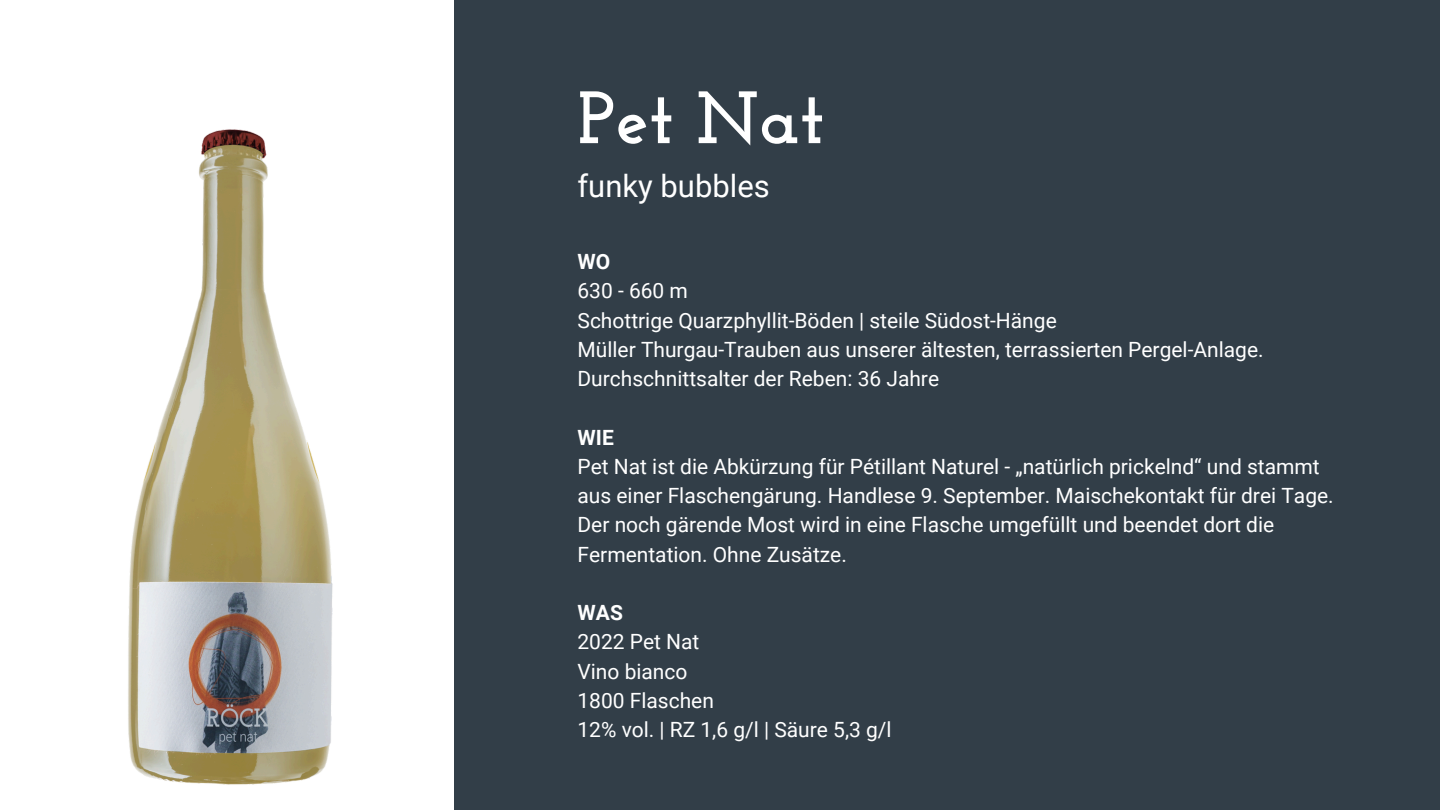
<style>
.page{position:relative;width:1440px;height:810px;background:#fff}
.page>*{position:absolute;margin:0;border:0;box-sizing:border-box;transform-origin:0 0}
.t1{font:700 74px "Josefin Slab";color:#fff}
.t2{font:31px "Roboto";color:#fff}
.t3{font:21px/29.2px "Roboto";color:#fff}
.t4{font:700 21px "Roboto";color:#fff}
</style>
<div class="page">
<div style="left:454px;top:0;width:986px;height:810px;background:#323e48"></div>
<img style="left:128px;top:129px;width:205px;height:656px">
<p class="t1" style="left:578px;top:88px;width:249px">Pet Nat</p>
<p class="t2" style="left:578px;top:169px;width:194px">funky bubbles</p>
<p class="t4" style="left:578px;top:250px;width:34px">WO</p>
<p class="t3" style="left:578px;top:277px;width:112px">630 - 660 m</p>
<h1 class="t3" style="left:578px;top:306px;width:481px">Schottrige Quarzphyllit-Böden | steile Südost-Hänge</h1>
<h2 class="t3" style="left:578px;top:335px;width:688px">Müller Thurgau-Trauben aus unserer ältesten, terrassierten Pergel-Anlage.</h2>
<p class="t3" style="left:578px;top:364px;width:363px">Durchschnittsalter der Reben: 36 Jahre</p>
<p class="t4" style="left:578px;top:425px;width:38px">WIE</p>
<p class="t3" style="left:578px;top:452px;width:758px">Pet Nat ist die Abkürzung für Pétillant Naturel - „natürlich prickelnd“ und stammt aus einer Flaschengärung. Handlese 9. September. Maischekontakt für drei Tage.<br>Der noch gärende Most wird in eine Flasche umgefüllt und beendet dort die Fermentation. Ohne Zusätze.</p>
<p class="t4" style="left:578px;top:601px;width:47px">WAS</p>
<p class="t3" style="left:578px;top:628px;width:123px">2022 Pet Nat</p>
<p class="t3" style="left:578px;top:657px;width:111px">Vino bianco</p>
<p class="t3" style="left:578px;top:686px;width:138px">1800 Flaschen</p>
<p class="t3" style="left:578px;top:715px;width:316px">12% vol. | RZ 1,6 g/l | Säure 5,3 g/l</p>
</div>
